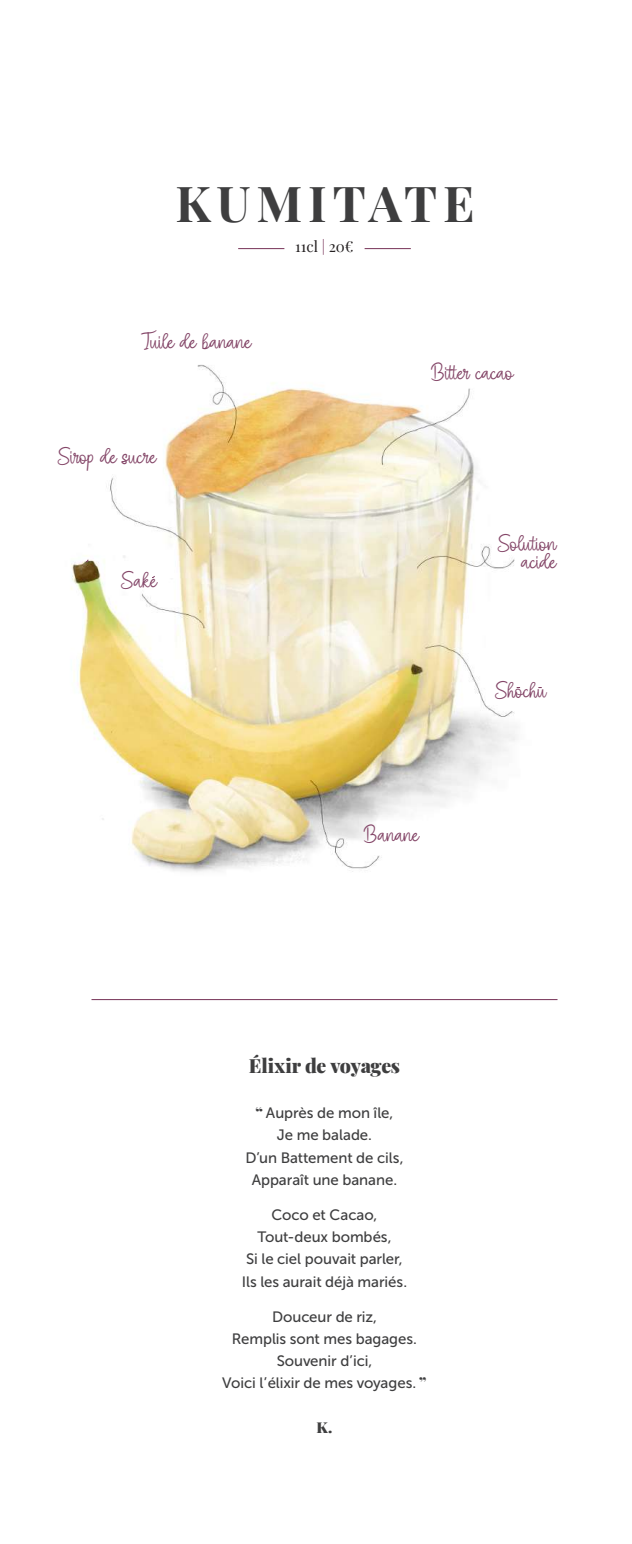
<style>
.page{position:relative;width:632px;height:1544px;background:#fff}
.page>*{position:absolute;margin:0;border:0;box-sizing:border-box;transform-origin:0 0}
.t1{font:700 49.5px "Playfair Display";letter-spacing:.115em;color:#3e3e3f}
.t2{font:24px/18px "Angel Signature";color:#844668;text-align:right}
.t3{font:900 19.5px "Playfair Display";letter-spacing:-.015em;color:#3e3e3f}
.t4{font:15px/22.2px "Museo Sans 500";letter-spacing:-.005em;color:#3e3e3f;text-align:center}
.t5{font:15px "Playfair Display";color:#231f20}
.t6{font:900 15px "Playfair Display";color:#3e3e3f}
.s1{color:#763257}
.s2{font-family:"Playfair Display";font-weight:900}
</style>
<div class="page">
<img style="left:71px;top:364px;width:471px;height:508px">
<hr style="left:238px;top:248px;width:46px;height:1px;background:#763257">
<hr style="left:364px;top:248px;width:46px;height:1px;background:#763257">
<hr style="left:91px;top:999px;width:466px;height:1px;background:#763257">
<svg style="left:85px;top:559px;width:4px;height:3px"></svg>
<svg style="left:151px;top:575px;width:4px;height:3px"></svg>
<h1 class="t1" style="left:175px;top:168px;width:300px">KUMITATE</h1>
<p class="t5" style="left:295px;top:236px;width:60px">11cl <span class="s1">|</span> 20€</p>
<h2 class="t2" style="left:141px;top:335px;width:112px">Tuile de banane</h2>
<h2 class="t2" style="left:58px;top:450px;width:100px">Sirop de sucre</h2>
<h2 class="t2" style="left:121px;top:574px;width:37px">Sake</h2>
<h2 class="t2" style="left:431px;top:366px;width:84px">Bitter cacao</h2>
<h2 class="t2" style="left:364px;top:828px;width:57px">Banane</h2>
<h2 class="t2" style="left:497px;top:537px;width:60px">Solution acide</h2>
<h2 class="t2" style="left:495px;top:684px;width:53px">Shochu</h2>
<h3 class="t3" style="left:249px;top:1052px;width:153px">Élixir de voyages</h3>
<p class="t4" style="left:245px;top:1101px;width:159px"><span class="s2">“</span> Auprès de mon île,<br>Je me balade.<br>D’un Battement de cils,<br>Apparaît une banane.</p>
<p class="t4" style="left:242px;top:1203px;width:167px">Coco et Cacao,<br>Tout-deux bombés,<br>Si le ciel pouvait parler,<br>Ils les aurait déjà mariés.</p>
<p class="t4" style="left:222px;top:1305px;width:206px">Douceur de riz,<br>Remplis sont mes bagages.<br>Souvenir d’ici,<br>Voici l’élixir de mes voyages. <span class="s2">”</span></p>
<p class="t6" style="left:316px;top:1416px;width:17px">K.</p>
</div>
